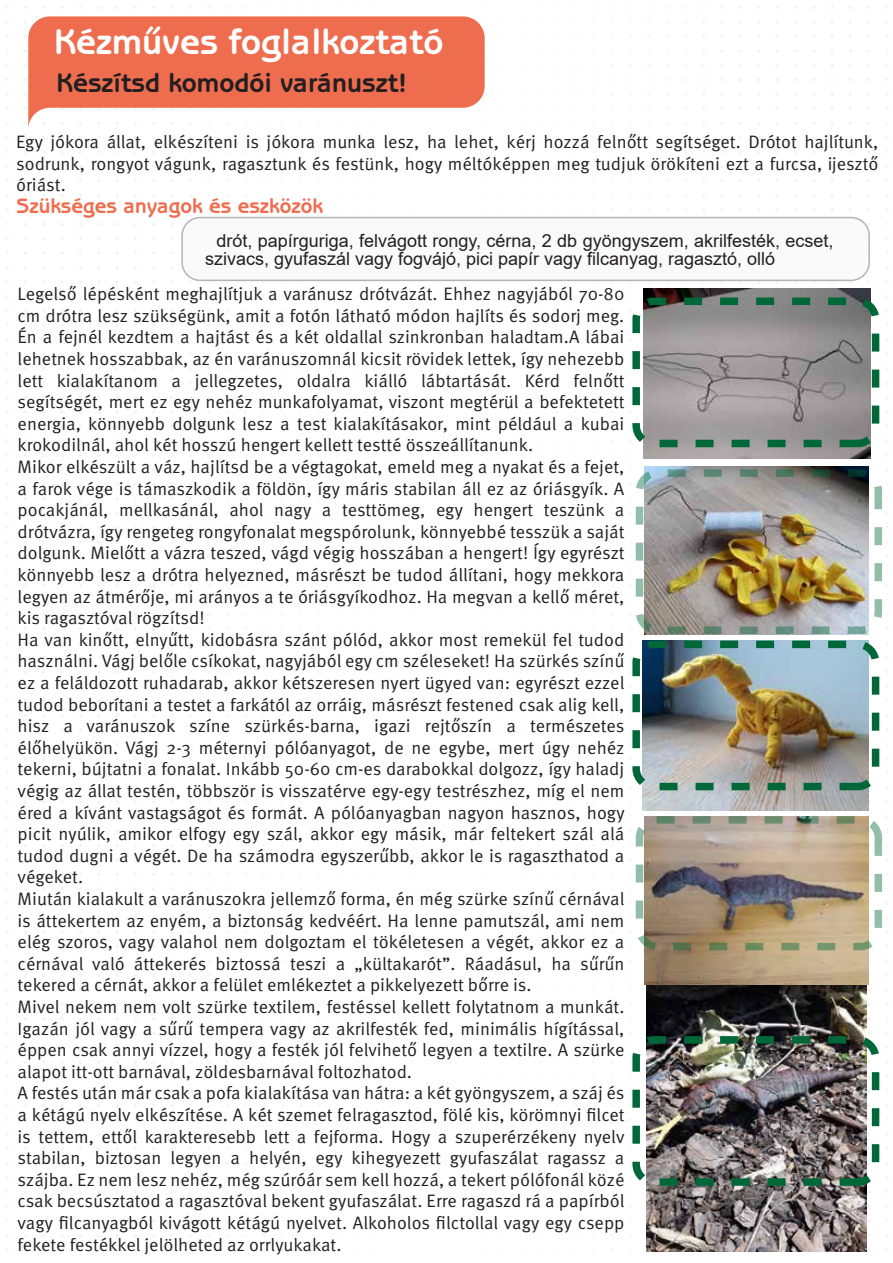
<style>
.page{position:relative;width:893px;height:1263px;background:#fff}
.page>*{position:absolute;margin:0;border:0;box-sizing:border-box;transform-origin:0 0}
.t1{font:700 36px "Benguiat Gothic Std";color:#fff}
.t2{font:700 27px "Benguiat Gothic Std";color:#231f20}
.t3{font:700 21px "Benguiat Gothic Std";color:#ee6d4f}
.t4{font:18px/21.6px "Tantor Normal";color:#231f20;text-align:justify}
.t5{font:18px/18px "Arial";color:#231f20}
</style>
<div class="page">
<svg style="left:24px;top:6px;width:131px;height:3px"></svg>
<svg style="left:24px;top:136px;width:131px;height:3px"></svg>
<svg style="left:24px;top:151px;width:131px;height:2px"></svg>
<svg style="left:24px;top:165px;width:131px;height:3px"></svg>
<svg style="left:24px;top:180px;width:131px;height:2px"></svg>
<svg style="left:24px;top:194px;width:131px;height:3px"></svg>
<svg style="left:24px;top:209px;width:131px;height:2px"></svg>
<svg style="left:24px;top:222px;width:164px;height:4px"></svg>
<svg style="left:24px;top:237px;width:131px;height:3px"></svg>
<svg style="left:24px;top:252px;width:131px;height:2px"></svg>
<svg style="left:24px;top:266px;width:131px;height:3px"></svg>
<svg style="left:24px;top:280px;width:553px;height:3px"></svg>
<svg style="left:24px;top:295px;width:131px;height:3px"></svg>
<svg style="left:24px;top:310px;width:131px;height:2px"></svg>
<svg style="left:24px;top:324px;width:131px;height:3px"></svg>
<svg style="left:24px;top:339px;width:131px;height:2px"></svg>
<svg style="left:24px;top:353px;width:131px;height:3px"></svg>
<svg style="left:24px;top:367px;width:131px;height:3px"></svg>
<svg style="left:24px;top:382px;width:131px;height:2px"></svg>
<svg style="left:24px;top:396px;width:131px;height:3px"></svg>
<svg style="left:24px;top:411px;width:131px;height:2px"></svg>
<svg style="left:24px;top:425px;width:131px;height:3px"></svg>
<svg style="left:24px;top:440px;width:131px;height:2px"></svg>
<svg style="left:24px;top:454px;width:131px;height:3px"></svg>
<svg style="left:24px;top:469px;width:131px;height:2px"></svg>
<svg style="left:24px;top:483px;width:131px;height:3px"></svg>
<svg style="left:24px;top:497px;width:131px;height:3px"></svg>
<svg style="left:24px;top:512px;width:131px;height:2px"></svg>
<svg style="left:24px;top:526px;width:131px;height:3px"></svg>
<svg style="left:24px;top:541px;width:131px;height:2px"></svg>
<svg style="left:24px;top:555px;width:131px;height:3px"></svg>
<svg style="left:24px;top:570px;width:131px;height:2px"></svg>
<svg style="left:24px;top:584px;width:131px;height:3px"></svg>
<svg style="left:24px;top:599px;width:131px;height:2px"></svg>
<svg style="left:24px;top:613px;width:131px;height:3px"></svg>
<svg style="left:24px;top:627px;width:131px;height:3px"></svg>
<svg style="left:24px;top:642px;width:131px;height:2px"></svg>
<svg style="left:24px;top:656px;width:131px;height:3px"></svg>
<svg style="left:24px;top:671px;width:131px;height:2px"></svg>
<svg style="left:24px;top:685px;width:131px;height:3px"></svg>
<svg style="left:24px;top:700px;width:131px;height:2px"></svg>
<svg style="left:24px;top:714px;width:131px;height:3px"></svg>
<svg style="left:24px;top:729px;width:131px;height:2px"></svg>
<svg style="left:24px;top:743px;width:131px;height:3px"></svg>
<svg style="left:24px;top:757px;width:131px;height:3px"></svg>
<svg style="left:24px;top:772px;width:131px;height:2px"></svg>
<svg style="left:24px;top:786px;width:131px;height:3px"></svg>
<svg style="left:24px;top:801px;width:131px;height:2px"></svg>
<svg style="left:24px;top:815px;width:131px;height:3px"></svg>
<svg style="left:24px;top:830px;width:131px;height:2px"></svg>
<svg style="left:24px;top:844px;width:131px;height:3px"></svg>
<svg style="left:24px;top:859px;width:131px;height:2px"></svg>
<svg style="left:24px;top:873px;width:131px;height:3px"></svg>
<svg style="left:24px;top:888px;width:131px;height:2px"></svg>
<svg style="left:24px;top:902px;width:131px;height:3px"></svg>
<svg style="left:24px;top:916px;width:131px;height:3px"></svg>
<svg style="left:24px;top:931px;width:131px;height:2px"></svg>
<svg style="left:24px;top:945px;width:131px;height:3px"></svg>
<svg style="left:24px;top:960px;width:131px;height:2px"></svg>
<svg style="left:24px;top:974px;width:131px;height:3px"></svg>
<svg style="left:24px;top:989px;width:131px;height:2px"></svg>
<svg style="left:24px;top:1003px;width:131px;height:3px"></svg>
<svg style="left:24px;top:1018px;width:131px;height:2px"></svg>
<svg style="left:24px;top:1032px;width:131px;height:3px"></svg>
<svg style="left:24px;top:1046px;width:131px;height:3px"></svg>
<svg style="left:24px;top:1061px;width:131px;height:2px"></svg>
<svg style="left:24px;top:1075px;width:131px;height:3px"></svg>
<svg style="left:24px;top:1090px;width:131px;height:2px"></svg>
<svg style="left:24px;top:1104px;width:131px;height:3px"></svg>
<svg style="left:24px;top:1119px;width:131px;height:2px"></svg>
<svg style="left:24px;top:1133px;width:131px;height:3px"></svg>
<svg style="left:24px;top:1148px;width:131px;height:2px"></svg>
<svg style="left:24px;top:1162px;width:131px;height:3px"></svg>
<svg style="left:24px;top:1176px;width:131px;height:3px"></svg>
<svg style="left:24px;top:1191px;width:131px;height:2px"></svg>
<svg style="left:24px;top:1205px;width:131px;height:3px"></svg>
<svg style="left:24px;top:1220px;width:131px;height:2px"></svg>
<svg style="left:24px;top:1234px;width:131px;height:3px"></svg>
<svg style="left:24px;top:1249px;width:131px;height:2px"></svg>
<svg style="left:28px;top:16px;width:457px;height:112px;fill:#ee6d4f"></svg>
<div style="left:182px;top:218px;width:687px;height:62px;background:#fafafa;border-radius:18px"></div>
<div style="left:181px;top:217px;width:689px;height:64px;border:2px solid #b2b5b4;border-radius:18px"></div>
<img style="left:647px;top:984px;width:219px;height:268px">
<img style="left:643px;top:288px;width:227px;height:171px">
<img style="left:645px;top:466px;width:224px;height:168px">
<img style="left:643px;top:641px;width:226px;height:169px">
<img style="left:645px;top:816px;width:224px;height:168px">
<div style="left:632px;top:298px;width:247px;height:149px;border:8px dashed #006838;border-radius:18px"></div>
<div style="left:632px;top:641px;width:247px;height:149px;border:8px dashed #006838;border-radius:18px"></div>
<div style="left:632px;top:1036px;width:247px;height:150px;border:8px dashed #006838;border-radius:18px"></div>
<div style="left:636px;top:469px;width:246px;height:165px;border:8px dashed #006838;border-radius:18px"></div>
<div style="left:636px;top:816px;width:246px;height:134px;border:8px dashed #006838;border-radius:18px"></div>
<h1 class="t1" style="left:54px;top:21px;width:391px">Kézműves foglalkoztató</h1>
<h2 class="t2" style="left:57px;top:67px;width:352px">Készítsd komodói varánuszt!</h2>
<p class="t4" style="left:16px;top:131px;width:864px">Egy jókora állat, elkészíteni is jókora munka lesz, ha lehet, kérj hozzá felnőtt segítséget. Drótot hajlítunk, sodrunk, rongyot vágunk, ragasztunk és festünk, hogy méltóképpen meg tudjuk örökíteni ezt a furcsa, ĳesztő óriást.</p>
<p class="t3" style="left:17px;top:194px;width:308px">Szükséges anyagok és eszközök</p>
<p class="t5" style="left:205px;top:231px;width:630px;text-indent:11px">drót, papírguriga, felvágott rongy, cérna, 2 db gyöngyszem, akrilfesték, ecset, szivacs, gyufaszál vagy fogvájó, pici papír vagy filcanyag, ragasztó, olló</p>
<p class="t4" style="left:18px;top:283px;width:608px;text-align:left">Legelső lépésként meghajlítjuk a varánusz drótvázát. Ehhez nagyjából 70-80 cm drótra lesz szükségünk, amit a fotón látható módon hajlíts és sodorj meg.<br>Én a fejnél kezdtem a hajtást és a két oldallal szinkronban haladtam.A lábai lehetnek hosszabbak, az én varánuszomnál kicsit rövidek lettek, így nehezebb lett kialakítanom a jellegzetes, oldalra kiálló lábtartását. Kérd felnőtt segítségét, mert ez egy nehéz munkafolyamat, viszont megtérül a befektetett energia, könnyebb dolgunk lesz a test kialakításakor, mint például a kubai krokodilnál, ahol két hosszú hengert kellett testté összeállítanunk.<br>Mikor elkészült a váz, hajlítsd be a végtagokat, emeld meg a nyakat és a fejet, a farok vége is támaszkodik a földön, így máris stabilan áll ez az óriásgyík. A pocakjánál, mellkasánál, ahol nagy a testtömeg, egy hengert teszünk a drótvázra, így rengeteg rongyfonalat megspórolunk, könnyebbé tesszük a saját dolgunk. Mielőtt a vázra teszed, vágd végig hosszában a hengert! Így egyrészt könnyebb lesz a drótra helyezned, másrészt be tudod állítani, hogy mekkora legyen az átmérője, mi arányos a te óriásgyíkodhoz. Ha megvan a kellő méret, kis ragasztóval rögzítsd!<br>Ha van kinőtt, elnyűtt, kidobásra szánt pólód, akkor most remekül fel tudod használni. Vágj belőle csíkokat, nagyjából egy cm széleseket! Ha szürkés színű ez a feláldozott ruhadarab, akkor kétszeresen nyert ügyed van: egyrészt ezzel tudod beborítani a testet a farkától az orráig, másrészt festened csak alig kell, hisz a varánuszok színe szürkés-barna, igazi rejtőszín a természetes élőhelyükön. Vágj 2-3 méternyi pólóanyagot, de ne egybe, mert úgy nehéz tekerni, bújtatni a fonalat. Inkább 50-60 cm-es darabokkal dolgozz, így haladj végig az állat testén, többször is visszatérve egy-egy testrészhez, míg el nem éred a kívánt vastagságot és formát. A pólóanyagban nagyon hasznos, hogy picit nyúlik, amikor elfogy egy szál, akkor egy másik, már feltekert szál alá tudod dugni a végét. De ha számodra egyszerűbb, akkor le is ragaszthatod a végeket.<br>Miután kialakult a varánuszokra jellemző forma, én még szürke színű cérnával is áttekertem az enyém, a biztonság kedvéért. Ha lenne pamutszál, ami nem elég szoros, vagy valahol nem dolgoztam el tökéletesen a végét, akkor ez a cérnával való áttekerés biztossá teszi a „kültakarót”. Ráadásul, ha sűrűn tekered a cérnát, akkor a felület emlékeztet a pikkelyezett bőrre is.<br>Mivel nekem nem volt szürke textilem, festéssel kellett folytatnom a munkát.<br>Igazán jól vagy a sűrű tempera vagy az akrilfesték fed, minimális hígítással, éppen csak annyi vízzel, hogy a festék jól felvihető legyen a textilre. A szürke alapot itt-ott barnával, zöldesbarnával foltozhatod.<br>A festés után már csak a pofa kialakítása van hátra: a két gyöngyszem, a száj és a kétágú nyelv elkészítése. A két szemet felragasztod, fölé kis, körömnyi filcet is tettem, ettől karakteresebb lett a fejforma. Hogy a szuperérzékeny nyelv stabilan, biztosan legyen a helyén, egy kihegyezett gyufaszálat ragassz a szájba. Ez nem lesz nehéz, még szúróár sem kell hozzá, a tekert pólófonál közé csak becsúsztatod a ragasztóval bekent gyufaszálat. Erre ragaszd rá a papírból vagy filcanyagból kivágott kétágú nyelvet. Alkoholos filctollal vagy egy csepp fekete festékkel jelölheted az orrlyukakat.</p>
</div>
